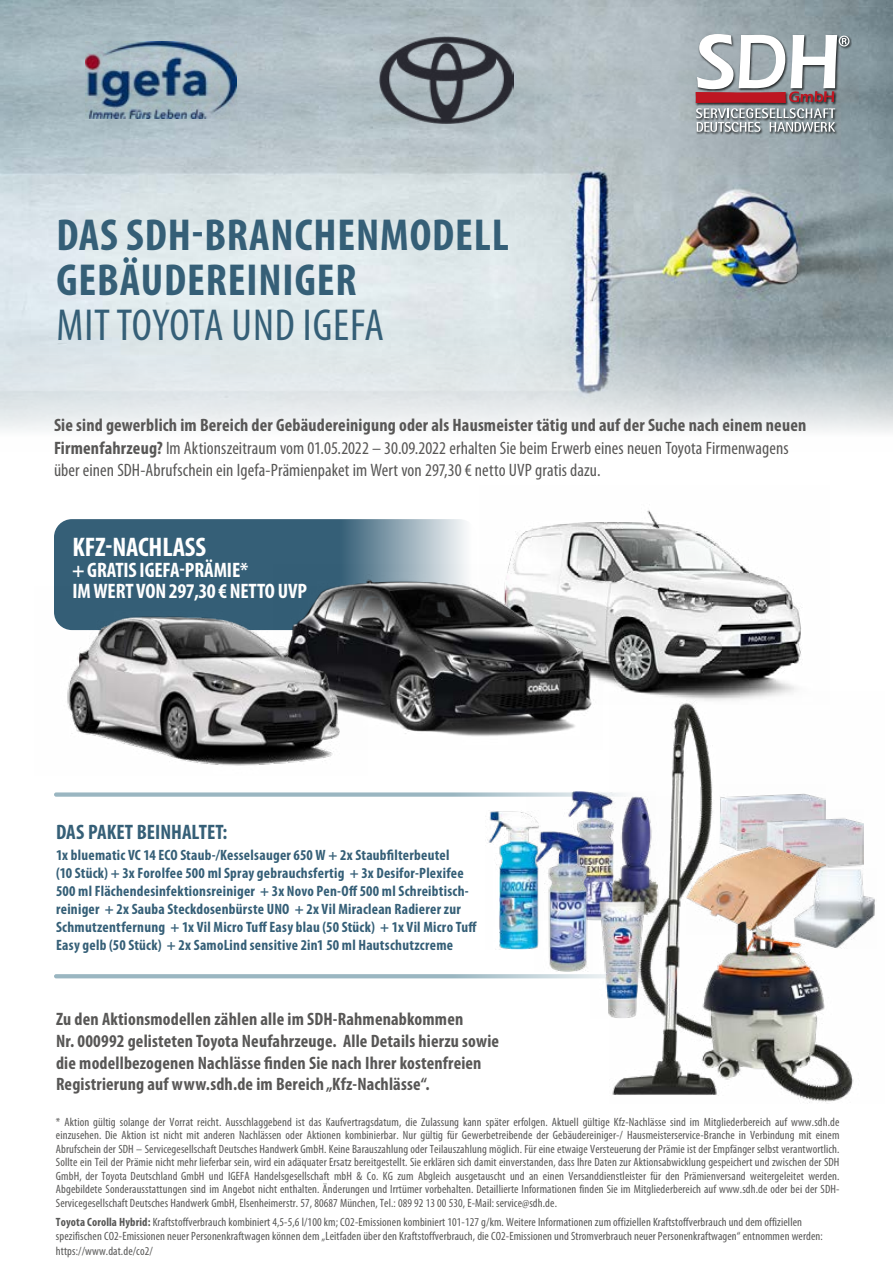
<style>
.page{position:relative;width:893px;height:1263px;background:#fff}
.page>*{position:absolute;margin:0;border:0;box-sizing:border-box;transform-origin:0 0}
.t1{font:700 condensed 45px/45px "Myriad Pro";letter-spacing:.02em;color:#355f77}
.t2{font:condensed 45px "Myriad Pro";letter-spacing:.02em;color:#355f77}
.t3{font:700 condensed 27px "Myriad Pro";letter-spacing:-.005em;color:#fff}
.t4{font:700 condensed 21px/21px "Myriad Pro";letter-spacing:-.005em;color:#fff}
.t5{font:700 condensed 21px "Myriad Pro";color:#355f77}
.t6{font:condensed 18px/22.5px "Myriad Pro";letter-spacing:.005em;color:#585756}
.t7{font:700 condensed 18px/21.6px "Myriad Pro";letter-spacing:.01em;color:#585756}
.t8{font:700 condensed 15px/18px "Myriad Pro";letter-spacing:.015em;color:#355f77}
.t9{font:condensed 12px/13.5px "Myriad Pro";letter-spacing:.01em;color:#585756;text-align:justify}
.t10{font:condensed 12px/14.4px "Myriad Pro";letter-spacing:.01em;color:#575756}
.s1{font-weight:700}
</style>
<div class="page">
<svg style="left:54px;top:519px;width:424px;height:111px;background:#507489"></svg>
<div style="left:54px;top:792px;width:591px;height:5px;background:#9ab6c1;border-radius:2px"></div>
<svg style="left:54px;top:974px;width:591px;height:4px;background:#a7bfc8"></svg>
<img style="left:515px;top:102px;width:378px;height:330px">
<img style="left:0;top:102px;width:515px;height:328px">
<img style="left:515px;top:0;width:378px;height:102px">
<img style="left:0;top:0;width:515px;height:102px">
<img style="left:509px;top:510px;width:292px;height:182px">
<img style="left:274px;top:565px;width:329px;height:171px">
<img style="left:54px;top:586px;width:314px;height:180px">
<img style="left:379px;top:36px;width:135px;height:87px">
<img style="left:85px;top:41px;width:151px;height:77px">
<img style="left:487px;top:811px;width:47px;height:138px">
<img style="left:526px;top:791px;width:83px;height:130px">
<img style="left:595px;top:797px;width:14px;height:103px">
<img style="left:534px;top:830px;width:58px;height:141px">
<img style="left:591px;top:900px;width:18px;height:115px">
<div style="left:695px;top:33px;width:158px;height:102px;background:#000;opacity:.75"></div>
<svg style="left:696px;top:34px;width:153px;height:98px"></svg>
<img style="left:609px;top:692px;width:266px;height:411px">
<h1 class="t1" style="left:57px;top:212px;width:454px">DAS SDH-BRANCHENMODELL<br>GEBÄUDEREINIGER</h1>
<h1 class="t2" style="left:57px;top:298px;width:329px">MIT TOYOTA UND IGEFA</h1>
<p class="t6" style="left:54px;top:414px;width:754px"><span class="s1">Sie sind gewerblich im Bereich der Gebäudereinigung oder als Hausmeister tätig und auf der Suche nach einem neuen<br>Firmenfahrzeug?</span> Im Aktionszeitraum vom 01.05.2022 – 30.09.2022 erhalten Sie beim Erwerb eines neuen Toyota Firmenwagens über einen SDH-Abrufschein ein Igefa-Prämienpaket im Wert von 297,30 € netto UVP gratis dazu.</p>
<h2 class="t3" style="left:73px;top:530px;width:135px">KFZ-NACHLASS</h2>
<h3 class="t4" style="left:72px;top:559px;width:236px">+ GRATIS IGEFA-PRÄMIE*<br>IM WERT VON 297,30 € NETTO UVP</h3>
<h3 class="t5" style="left:56px;top:819px;width:173px">DAS PAKET BEINHALTET:</h3>
<p class="t8" style="left:56px;top:846px;width:422px">1x bluematic VC 14 ECO Staub-/Kesselsauger 650 W + 2x Staubfilterbeutel<br>(10 Stück) + 3x Forolfee 500 ml Spray gebrauchsfertig + 3x Desifor-Plexifee 500 ml Flächendesinfektionsreiniger + 3x Novo Pen-Off 500 ml Schreibtisch&shy;reiniger + 2x Sauba Steckdosenbürste UNO + 2x Vil Miraclean Radierer zur Schmutzentfernung + 1x Vil Micro Tuff Easy blau (50 Stück) + 1x Vil Micro Tuff Easy gelb (50 Stück) + 2x SamoLind sensitive 2in1 50 ml Hautschutzcreme</p>
<p class="t7" style="left:56px;top:1008px;width:444px">Zu den Aktionsmodellen zählen alle im SDH-Rahmenabkommen<br>Nr. 000992 gelisteten Toyota Neufahrzeuge. Alle Details hierzu sowie die modellbezogenen Nachlässe finden Sie nach Ihrer kostenfreien Registrierung auf www.sdh.de im Bereich „Kfz-Nachlässe“.</p>
<p class="t9" style="left:56px;top:1115px;width:785px">* Aktion gültig solange der Vorrat reicht. Ausschlaggebend ist das Kaufvertragsdatum, die Zulassung kann später erfolgen. Aktuell gültige Kfz-Nachlässe sind im Mitgliederbereich auf www.sdh.de einzusehen. Die Aktion ist nicht mit anderen Nachlässen oder Aktionen kombinierbar. Nur gültig für Gewerbetreibende der Gebäudereiniger-/ Hausmeisterservice-Branche in Verbindung mit einem Abrufschein der SDH – Servicegesellschaft Deutsches Handwerk GmbH. Keine Barauszahlung oder Teilauszahlung möglich. Für eine etwaige Versteuerung der Prämie ist der Empfänger selbst verantwortlich.<br>Sollte ein Teil der Prämie nicht mehr lieferbar sein, wird ein adäquater Ersatz bereitgestellt. Sie erklären sich damit einverstanden, dass Ihre Daten zur Aktionsabwicklung gespeichert und zwischen der SDH GmbH, der Toyota Deutschland GmbH und IGEFA Handelsgesellschaft mbH &amp; Co. KG zum Abgleich ausgetauscht und an einen Versanddienstleister für den Prämienversand weitergeleitet werden.<br>Abgebildete Sonderausstattungen sind im Angebot nicht enthalten. Änderungen und Irrtümer vorbehalten. Detaillierte Informationen finden Sie im Mitgliederbereich auf www.sdh.de oder bei der SDH-Servicegesellschaft Deutsches Handwerk GmbH, Elsenheimerstr. 57, 80687 München, Tel.: 089 92 13 00 530, E-Mail: service@sdh.de.</p>
<p class="t10" style="left:56px;top:1214px;width:768px"><span class="s1">Toyota Corolla Hybrid:</span> Kraftstoffverbrauch kombiniert 4,5-5,6 l/100 km; CO2-Emissionen kombiniert 101-127 g/km. Weitere Informationen zum offiziellen Kraftstoffverbrauch und dem offiziellen spezifischen CO2-Emissionen neuer Personenkraftwagen können dem „Leitfaden über den Kraftstoffverbrauch, die CO2-Emissionen und Stromverbrauch neuer Personenkraftwagen“ entnommen werden: https://www.dat.de/co2/</p>
</div>
